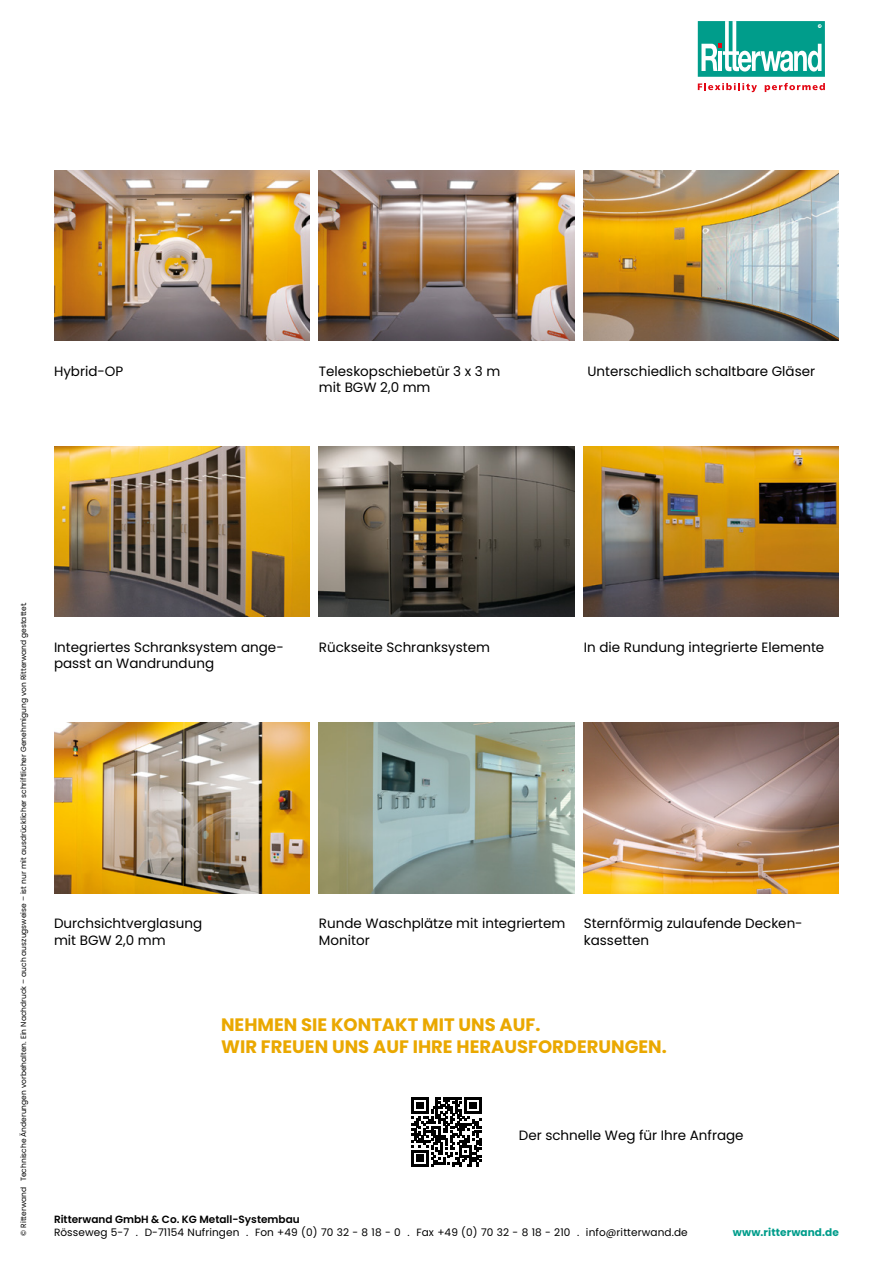
<style>
.page{position:relative;width:893px;height:1263px;background:#fff}
.page>*{position:absolute;margin:0;border:0;box-sizing:border-box;transform-origin:0 0}
.t1{font:700 18px/21.6px "Poppins";color:#eaa800}
.t2{font:13.5px/16.2px "Poppins";color:#000}
.t3{font:10.5px "Poppins";letter-spacing:.01em;color:#000}
.t4{font:600 10.5px "Poppins";color:#000}
.t5{font:700 10.5px "Poppins";letter-spacing:.01em;color:#009d8b}
.t6{font:7.5px "Poppins";color:#000}
</style>
<div class="page">
<img style="left:54px;top:170px;width:255px;height:170px">
<img style="left:54px;top:446px;width:255px;height:171px">
<img style="left:54px;top:723px;width:255px;height:170px">
<img style="left:319px;top:170px;width:255px;height:170px">
<img style="left:319px;top:446px;width:255px;height:171px">
<img style="left:319px;top:723px;width:255px;height:170px">
<img style="left:584px;top:170px;width:255px;height:170px">
<img style="left:584px;top:446px;width:255px;height:171px">
<img style="left:584px;top:723px;width:255px;height:170px">
<svg style="left:698px;top:21px;width:127px;height:56px"></svg>
<svg style="left:698px;top:83px;width:59px;height:9px"></svg>
<svg style="left:765px;top:83px;width:60px;height:9px"></svg>
<svg style="left:411px;top:1097px;width:70px;height:70px"></svg>
<p class="t2" style="left:54px;top:363px;width:71px">Hybrid-OP</p>
<p class="t2" style="left:319px;top:363px;width:183px">Teleskopschiebetür 3 x 3 m mit BGW 2,0 mm</p>
<p class="t2" style="left:587px;top:363px;width:229px">Unterschiedlich schaltbare Gläser</p>
<p class="t6" style="left:19px;top:1236px;width:635px;rotate:-90deg">© Ritterwand Technische Änderungen vorbehalten. Ein Nachdruck – auch auszugsweise – ist nur mit ausdrücklicher schriftlicher Genehmigung von Ritterwand gestattet.</p>
<p class="t2" style="left:54px;top:639px;width:231px">Integriertes Schranksystem ange&shy;passt an Wandrundung</p>
<p class="t2" style="left:319px;top:639px;width:173px">Rückseite Schranksystem</p>
<p class="t2" style="left:584px;top:639px;width:242px">In die Rundung integrierte Elemente</p>
<p class="t2" style="left:54px;top:916px;width:150px">Durchsichtverglasung mit BGW 2,0 mm</p>
<p class="t2" style="left:319px;top:916px;width:248px">Runde Waschplätze mit integriertem<br>Monitor</p>
<p class="t2" style="left:584px;top:916px;width:220px">Sternförmig zulaufende Decken&shy;kassetten</p>
<h1 class="t1" style="left:221px;top:1014px;width:447px">NEHMEN SIE KONTAKT MIT UNS AUF.<br>WIR FREUEN UNS AUF IHRE HERAUSFORDERUNGEN.</h1>
<p class="t2" style="left:519px;top:1127px;width:226px">Der schnelle Weg für Ihre Anfrage</p>
<p class="t4" style="left:54px;top:1213px;width:247px">Ritterwand GmbH &amp; Co. KG Metall-Systembau</p>
<p class="t3" style="left:54px;top:1226px;width:635px">Rösseweg 5-7 . D-71154 Nufringen . Fon +49 (0) 70 32 - 8 18 - 0 . Fax +49 (0) 70 32 - 8 18 - 210 . info@ritterwand.de</p>
<p class="t5" style="left:733px;top:1226px;width:107px">www.ritterwand.de</p>
</div>
